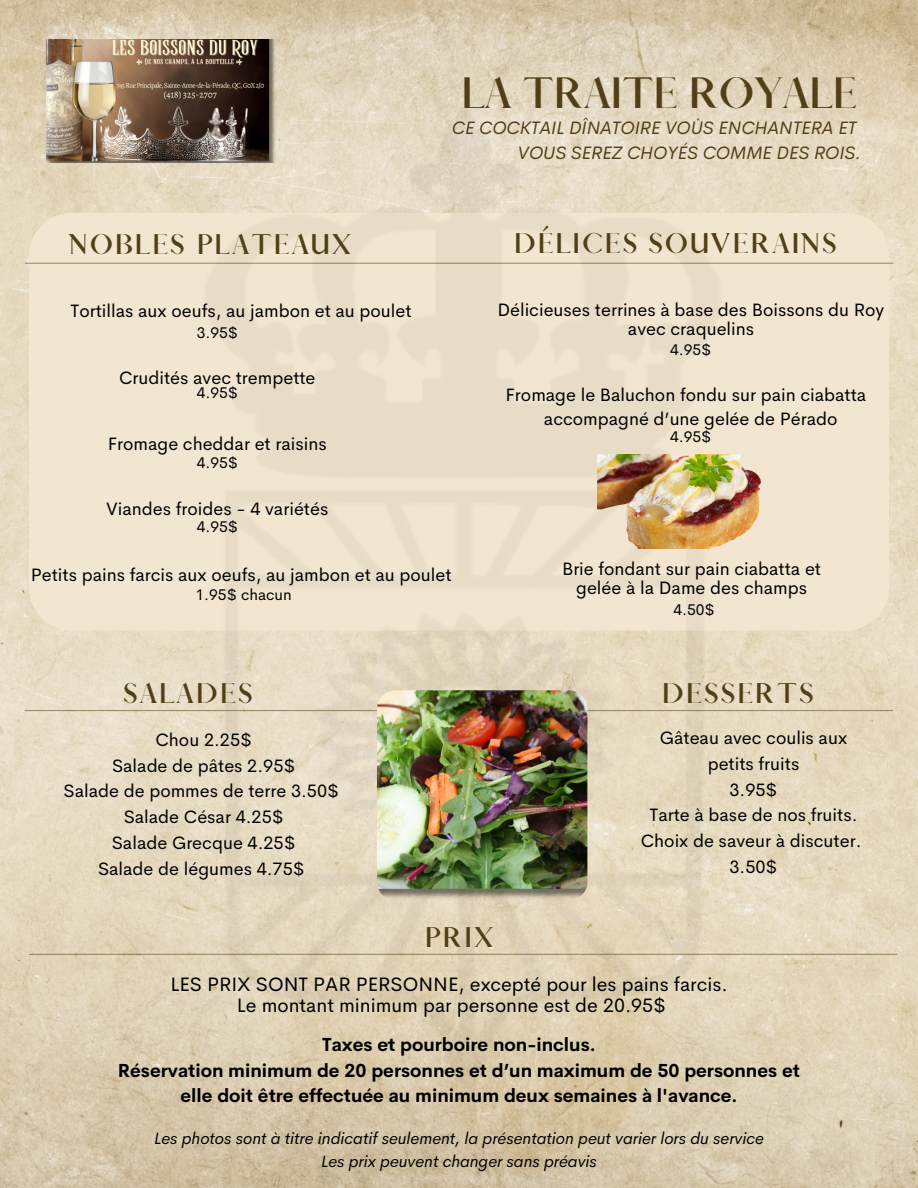
<style>
.page{position:relative;width:918px;height:1188px;background:#fff}
.page>*{position:absolute;margin:0;border:0;box-sizing:border-box;transform-origin:0 0}
.t1{font:700 39.45px "Afrah";color:#513f18}
.t2{font:700 25.65px "Afrah";letter-spacing:.08em;color:#513f18}
.t3{font:19.5px/21.3px "Cerebri Sans";color:#000;text-align:center}
.t4{font:700 18.45px/25.8px "Cerebri Sans";color:#000;text-align:center}
.t5{font:italic 18.15px/24.8px "Cerebri Sans";color:#513f18;text-align:right}
.t6{font:18px/25.8px "Cerebri Sans";color:#000;text-align:center}
.t7{font:italic 16.5px "Cerebri Sans";color:#000}
.t8{font:15.45px "Cerebri Sans";color:#000}
</style>
<div class="page">
<img style="left:0;top:0;width:918px;height:1188px">
<div style="left:29px;top:213px;width:860px;height:418px;background:#f3e6d0"></div>
<hr style="left:25px;top:263px;width:868px;height:1px;background:#513f18">
<img style="left:180px;top:79px;width:559px;height:1030px">
<img style="left:42px;top:39px;width:239px;height:124px">
<hr style="left:25px;top:710px;width:868px;height:1px;background:#513f18">
<img style="left:377px;top:690px;width:210px;height:211px">
<hr style="left:30px;top:954px;width:867px;height:1px;background:#513f18">
<img style="left:597px;top:455px;width:166px;height:93px">
<p class="t1" style="left:462px;top:68px;width:397px">LA TRAITE ROYALE</p>
<h5 class="t2" style="left:70px;top:228px;width:283px">NOBLES PLATEAUX</h5>
<p class="t6" style="left:71px;top:298px;width:343px">Tortillas aux oeufs, au jambon et au poulet</p>
<p class="t8" style="left:197px;top:322px;width:43px">3.95$</p>
<h5 class="t6" style="left:119px;top:365px;width:198px">Crudités avec trempette</h5>
<h5 class="t8" style="left:197px;top:383px;width:43px">4.95$</h5>
<p class="t6" style="left:108px;top:430px;width:220px">Fromage cheddar et raisins</p>
<h5 class="t8" style="left:197px;top:452px;width:43px">4.95$</h5>
<h5 class="t6" style="left:106px;top:495px;width:224px">Viandes froides - 4 variétés</h5>
<h5 class="t8" style="left:197px;top:517px;width:43px">4.95$</h5>
<h3 class="t5" style="left:452px;top:116px;width:411px">CE COCKTAIL DÎNATOIRE VOUS ENCHANTERA ET<br>VOUS SEREZ CHOYÉS COMME DES ROIS.</h3>
<h5 class="t2" style="left:514px;top:227px;width:324px">DÉLICES SOUVERAINS</h5>
<h5 class="t6" style="left:497px;top:300px;width:388px;line-height:19.2px">Délicieuses terrines à base des Boissons du Roy avec craquelins</h5>
<p class="t8" style="left:670px;top:339px;width:43px">4.95$</p>
<h5 class="t6" style="left:506px;top:383px;width:362px;line-height:23.7px">Fromage le Baluchon fondu sur pain ciabatta accompagné d’une gelée de Pérado</h5>
<h2 class="t8" style="left:670px;top:427px;width:43px">4.95$</h2>
<p class="t6" style="left:31px;top:561px;width:422px">Petits pains farcis aux oeufs, au jambon et au poulet</p>
<p class="t8" style="left:195px;top:584px;width:98px">1.95$ chacun</p>
<h4 class="t2" style="left:123px;top:678px;width:131px">SALADES</h4>
<h5 class="t6" style="left:64px;top:727px;width:277px">Chou 2.25$<br>Salade de pâtes 2.95$<br>Salade de pommes de terre 3.50$<br>Salade César 4.25$<br>Salade Grecque 4.25$<br>Salade de légumes 4.75$</h5>
<h1 class="t2" style="left:424px;top:922px;width:71px">PRIX</h1>
<p class="t6" style="left:562px;top:559px;width:261px;line-height:19.2px">Brie fondant sur pain ciabatta et gelée à la Dame des champs</p>
<h2 class="t8" style="left:673px;top:600px;width:43px">4.50$</h2>
<h2 class="t2" style="left:662px;top:678px;width:153px">DESSERTS</h2>
<p class="t6" style="left:641px;top:725px;width:222px">Gâteau avec coulis aux petits fruits<br>3.95$<br>Tarte à base de nos fruits.<br>Choix de saveur à discuter.<br>3.50$</p>
<p class="t3" style="left:170px;top:973px;width:559px">LES PRIX SONT PAR PERSONNE, excepté pour les pains farcis.<br>Le montant minimum par personne est de 20.95$</p>
<h2 class="t4" style="left:118px;top:1031px;width:684px">Taxes et pourboire non-inclus.<br>Réservation minimum de 20 personnes et d’un maximum de 50 personnes et elle doit être effectuée au minimum deux semaines à l'avance.</h2>
<h2 class="t7" style="left:154px;top:1128px;width:611px">Les photos sont à titre indicatif seulement, la présentation peut varier lors du service</h2>
<h5 class="t7" style="left:321px;top:1150px;width:277px">Les prix peuvent changer sans préavis</h5>
</div>
